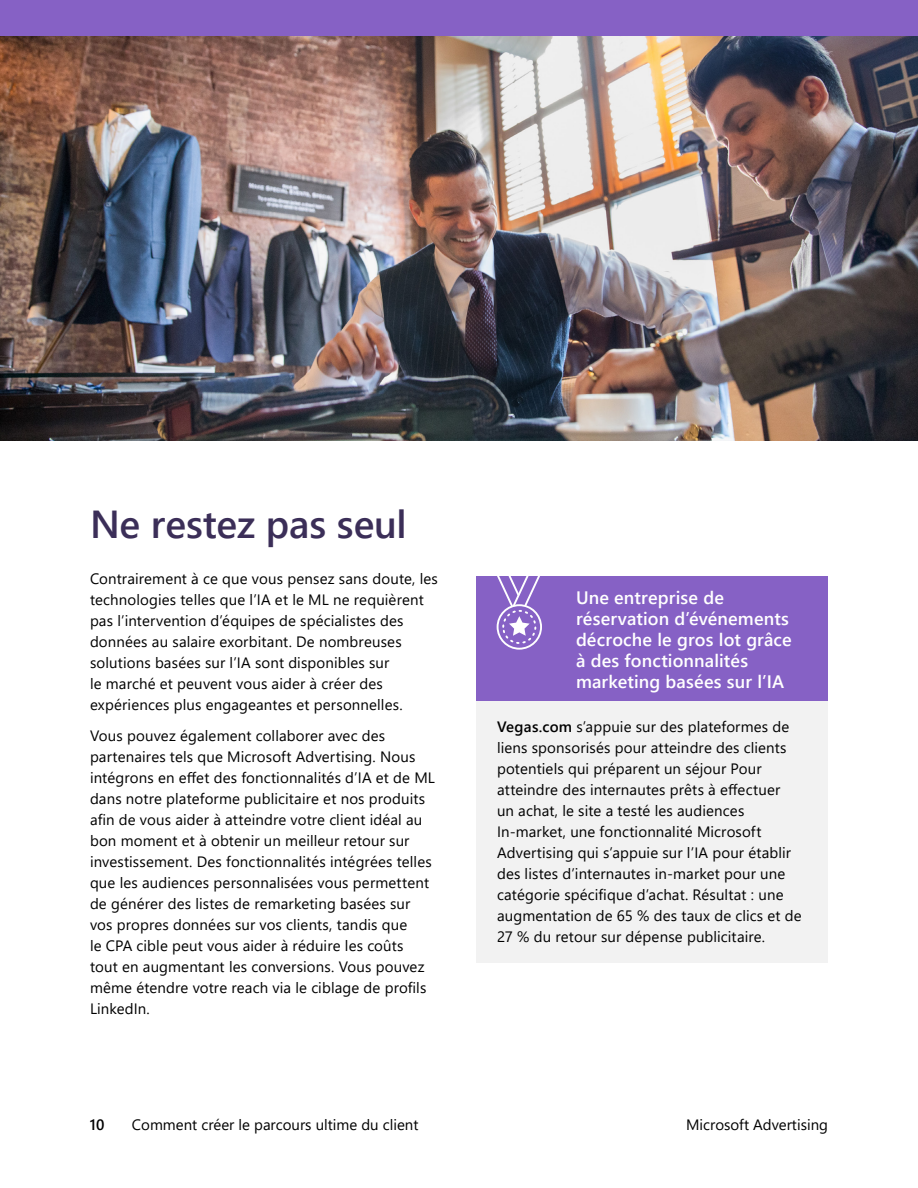
<style>
.page{position:relative;width:918px;height:1188px;background:#fff}
.page>*{position:absolute;margin:0;border:0;box-sizing:border-box;transform-origin:0 0}
.Headline{font:600 39px "Segoe UI";letter-spacing:-.005em;color:#3b2e58}
.Text_Subheads{font:600 18px/21px "Segoe UI";letter-spacing:.01em;color:#fff}
.body_copy{font:15px/21px "Segoe UI";letter-spacing:.01em;color:#000}
.t1{font:600 15px "Segoe UI";color:#000}
.s1{font-weight:600}
</style>
<div class="page">
<div style="left:0;top:0;width:918px;height:36px;background:#8661c5"></div>
<img style="left:0;top:36px;width:918px;height:405px">
<div style="left:476px;top:700px;width:352px;height:263px;background:#f2f2f2"></div>
<div style="left:476px;top:576px;width:352px;height:124px;background:#8661c5"></div>
<div style="left:497px;top:604px;width:45px;height:46px;border:2px solid #fff;border-radius:50%"></div>
<div style="left:502px;top:610px;width:34px;height:34px;border:2px dashed #fff;border-radius:50%"></div>
<svg style="left:497px;top:576px;width:43px;height:32px"></svg>
<svg style="left:509px;top:616px;width:21px;height:20px"></svg>
<p class="Headline" style="left:90px;top:488px;width:318px">Ne restez pas seul</p>
<p class="body_copy" style="left:90px;top:567px;width:349px">Contrairement à ce que vous pensez sans doute, les technologies telles que l’IA et le ML ne requièrent pas l’intervention d’équipes de spécialistes des données au salaire exorbitant. De nombreuses solutions basées sur l’IA sont disponibles sur<br>le marché et peuvent vous aider à créer des expériences plus engageantes et personnelles.</p>
<p class="body_copy" style="left:90px;top:724px;width:346px">Vous pouvez également collaborer avec des partenaires tels que Microsoft Advertising. Nous intégrons en effet des fonctionnalités d’IA et de ML dans notre plateforme publicitaire et nos produits afin de vous aider à atteindre votre client idéal au bon moment et à obtenir un meilleur retour sur investissement. Des fonctionnalités intégrées telles que les audiences personnalisées vous permettent de générer des listes de remarketing basées sur vos propres données sur vos clients, tandis que<br>le CPA cible peut vous aider à réduire les coûts tout en augmentant les conversions. Vous pouvez même étendre votre reach via le ciblage de profils LinkedIn.</p>
<p class="Text_Subheads" style="left:576px;top:585px;width:217px">Une entreprise de réservation d’événements décroche le gros lot grâce à des fonctionnalités marketing basées sur l’IA</p>
<p class="body_copy" style="left:497px;top:715px;width:306px"><span class="s1">Vegas.com</span> s’appuie sur des plateformes de liens sponsorisés pour atteindre des clients potentiels qui préparent un séjour Pour atteindre des internautes prêts à effectuer<br>un achat, le site a testé les audiences In-market, une fonctionnalité Microsoft Advertising qui s’appuie sur l’IA pour établir des listes d’internautes in-market pour une catégorie spécifique d’achat. Résultat : une augmentation de 65 % des taux de clics et de 27 % du retour sur dépense publicitaire.</p>
<p class="t1" style="left:90px;top:1110px;width:16px">10</p>
<p class="body_copy" style="left:132px;top:1113px;width:288px">Comment créer le parcours ultime du client</p>
<p class="body_copy" style="left:686px;top:1113px;width:143px">Microsoft Advertising</p>
</div>
